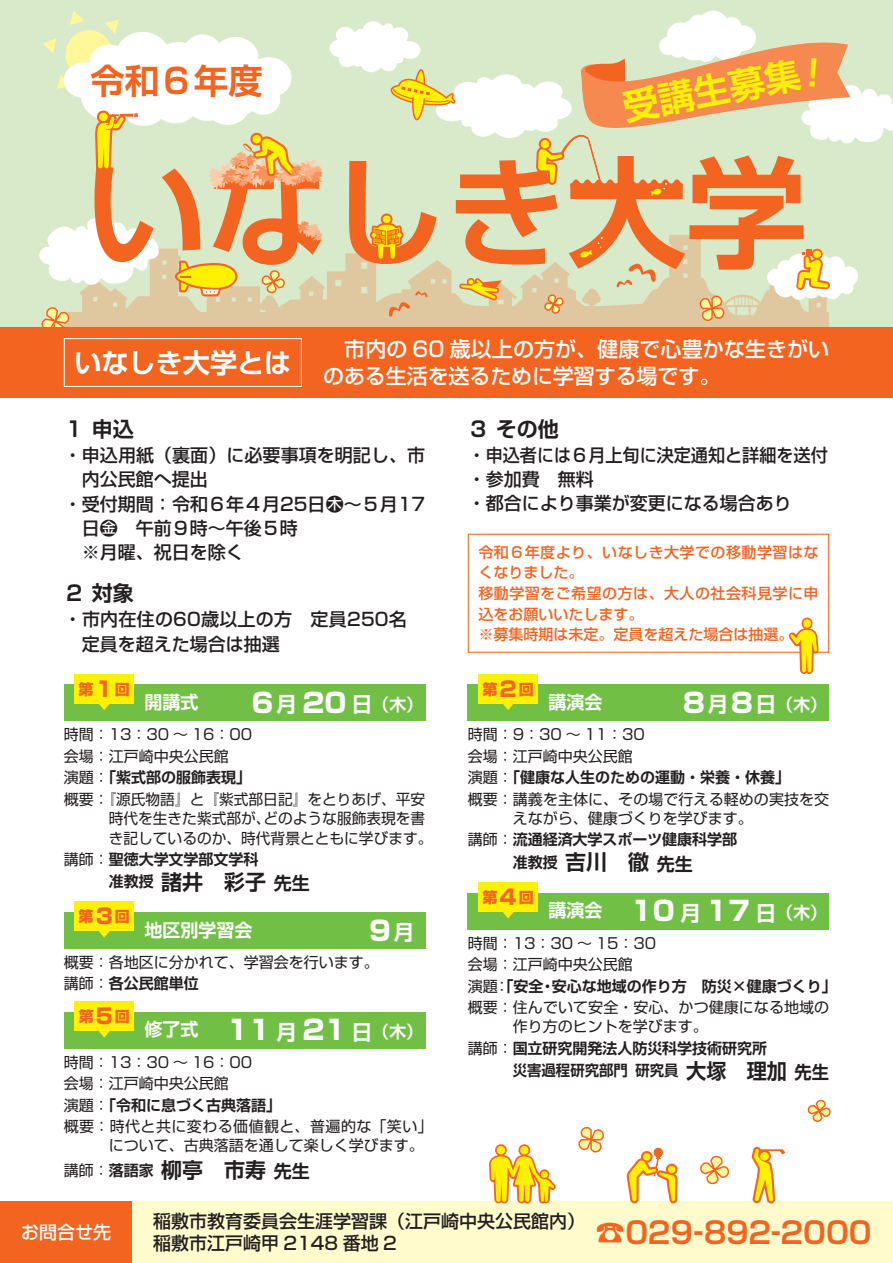
<style>
.page{position:relative;width:893px;height:1263px;background:#fff}
.page>*{position:absolute;margin:0;border:0;box-sizing:border-box;transform-origin:0 0}
.t1{font:700 120px "Shin Go Pro De";color:#f36421}
.t2{font:700 36px "Shin Go Pro De";color:#fff101}
.t3{font:700 34.5px "Shin Go Pro De";color:#f36421}
.t4{font:700 30px "Shin Go Pro De";letter-spacing:-.005em;color:#f36421}
.t5{font:800 27px "Shin Go Pro";color:#fff}
.t6{font:700 27px "Shin Go Pro De";letter-spacing:.005em;color:#fff}
.t7{font:500 21px/27.9px "Shin Go Pro";color:#fff}
.t8{font:700 21px "Shin Go Pro De";color:#231f20}
.t9{font:500 18px/24.2px "Shin Go Pro";color:#231f20}
.t10{font:700 18px "Shin Go Pro De";color:#fff}
.t11{font:500 18px "Shin Go Pro";color:#fff}
.t12{font:700 16.8px "Shin Go Pro De";color:#fff}
.t13{font:15px/19.5px "Shin Go Pro";color:#231f20}
.t14{font:700 15px/22.5px "Shin Go Pro De";color:#231f20}
.t15{font:500 15px/20.7px "Shin Go Pro";letter-spacing:.03em;color:#f36421}
.t16{font:800 15px "Shin Go Pro";color:#f36421}
.s1{font-size:21px}
.s2{font-family:"Shin Go Pro De";font-weight:700;font-size:21px}
.s3{font-family:"Shin Go Pro De";font-weight:700;font-size:16.8px}
.s4{font-family:"Shin Go Pro";font-weight:800;font-size:27px}
.s5{font-family:"Shin Go Pro";font-weight:400}
.s6{font-size:15px}
.s7{font-size:18px}
.s8{font-family:"Shin Go Pro";font-weight:400;font-size:15px}
</style>
<div class="page">
<div style="left:0;top:1201px;width:893px;height:62px;background:#fffbcc"></div>
<div style="left:0;top:0;width:893px;height:330px;background:#d9eaca"></div>
<div style="left:323px;top:271px;width:506px;height:56px;background:#dfc8a0"></div>
<svg style="left:39px;top:11px;width:284px;height:316px"></svg>
<div style="left:0;top:327px;width:893px;height:71px;background:#f36421"></div>
<div style="left:64px;top:338px;width:238px;height:49px;border:1px solid #fff"></div>
<div style="left:64px;top:1012px;width:361px;height:36px;background:#71bf44"></div>
<div style="left:64px;top:685px;width:361px;height:36px;background:#71bf44"></div>
<div style="left:468px;top:685px;width:361px;height:36px;background:#71bf44"></div>
<div style="left:468px;top:893px;width:361px;height:36px;background:#71bf44"></div>
<div style="left:64px;top:912px;width:361px;height:36px;background:#71bf44"></div>
<div style="left:74px;top:1001px;width:60px;height:30px;background:#fff101"></div>
<svg style="left:99px;top:1031px;width:11px;height:6px"></svg>
<div style="left:74px;top:674px;width:60px;height:30px;background:#fff101"></div>
<svg style="left:99px;top:704px;width:10px;height:6px"></svg>
<div style="left:478px;top:674px;width:60px;height:30px;background:#fff101"></div>
<svg style="left:503px;top:704px;width:10px;height:6px"></svg>
<div style="left:478px;top:882px;width:60px;height:30px;background:#fff101"></div>
<div style="left:74px;top:901px;width:60px;height:30px;background:#fff101"></div>
<svg style="left:98px;top:931px;width:12px;height:7px"></svg>
<div style="left:0;top:1201px;width:132px;height:62px;background:#f36421"></div>
<div style="left:468px;top:534px;width:361px;height:119px;background:#fff;border:1px solid #f36421"></div>
<div style="left:641px;top:1151px;width:12px;height:12px;border:4px solid #f36421;border-radius:3px"></div>
<div style="left:654px;top:1148px;width:8px;height:9px;background:#f36421;border-radius:4px"></div>
<div style="left:653px;top:1148px;width:10px;height:10px;border:1px solid #f36421;border-radius:4px"></div>
<div style="left:643px;top:1153px;width:8px;height:8px;background:#fff101;border-radius:3px"></div>
<svg style="left:626px;top:1156px;width:52px;height:48px"></svg>
<div style="left:668px;top:1166px;width:7px;height:7px;background:#fff101;border-radius:50%"></div>
<svg style="left:751px;top:1146px;width:34px;height:58px"></svg>
<svg style="left:785px;top:533px;width:36px;height:141px"></svg>
<svg style="left:487px;top:912px;width:73px;height:292px"></svg>
<svg style="left:578px;top:1127px;width:26px;height:26px"></svg>
<svg style="left:700px;top:1155px;width:30px;height:30px"></svg>
<svg style="left:807px;top:1099px;width:24px;height:23px"></svg>
<svg style="left:330px;top:11px;width:563px;height:313px"></svg>
<h3 class="t3" style="left:90px;top:52px;width:174px">令和６年度</h3>
<h2 class="t2" style="left:618px;top:79px;width:182px;rotate:-11deg">受講生募集</h2>
<h1 class="t1" style="left:86px;top:114px;width:722px">いなしき大学</h1>
<h3 class="t6" style="left:74px;top:340px;width:218px">いなしき大学とは</h3>
<h3 class="t7" style="left:323px;top:332px;width:508px">　市内の 60 歳以上の方が、健康で心豊かな生きがいのある生活を送るために学習する場です。</h3>
<h3 class="t8" style="left:64px;top:412px;width:71px">１ 申込</h3>
<p class="t9" style="left:64px;top:441px;width:363px">・申込用紙（裏面）に必要事項を明記し、市</p>
<p class="t9" style="left:82px;top:465px;width:127px">内公民館へ提出</p>
<p class="t9" style="left:64px;top:489px;width:363px">・受付期間：令和６年４月25日木～５月17</p>
<p class="t9" style="left:82px;top:514px;width:217px">日金　午前９時～午後５時</p>
<p class="t9" style="left:82px;top:538px;width:163px">※月曜、祝日を除く</p>
<h3 class="t8" style="left:64px;top:576px;width:71px">２ 対象</h3>
<p class="t9" style="left:82px;top:605px;width:345px;line-height:24.6px;text-indent:-18px">・市内在住の60歳以上の方　定員250名　定員を超えた場合は抽選</p>
<h3 class="t8" style="left:468px;top:412px;width:92px">３ その他</h3>
<p class="t9" style="left:468px;top:441px;width:362px">・申込者には６月上旬に決定通知と詳細を送付・参加費　無料<br>・都合により事業が変更になる場合あり</p>
<p class="t15" style="left:478px;top:540px;width:342px">令和６年度より、いなしき大学での移動学習はなくなりました。<br>移動学習をご希望の方は、大人の社会科見学に申込をお願いいたします。<br>※募集時期は未定。定員を超えた場合は抽選。</p>
<p class="t16" style="left:79px;top:677px;width:53px">第<span class="s1">１</span>回</p>
<p class="t16" style="left:483px;top:677px;width:53px">第<span class="s1">２</span>回</p>
<h3 class="t5" style="left:249px;top:681px;width:175px">６<span class="s2">月</span> 20 <span class="s2">日</span><span class="s3">（木）</span></h3>
<p class="t12" style="left:681px;top:690px;width:148px"><span class="s4">８</span><span class="s1">月</span><span class="s4">８</span><span class="s1">日</span>（木）</p>
<p class="t10" style="left:145px;top:687px;width:55px">開講式</p>
<p class="t10" style="left:549px;top:687px;width:55px">講演会</p>
<p class="t13" style="left:64px;top:722px;width:190px;line-height:21.3px">時間：13：30 ～ 16：00会場：江戸崎中央公民館</p>
<p class="t13" style="left:468px;top:723px;width:179px">時間：9：30 ～ 11：30</p>
<p class="t13" style="left:468px;top:744px;width:166px">会場：江戸崎中央公民館</p>
<p class="t14" style="left:64px;top:764px;width:189px"><span class="s5">演題：</span>「紫式部の服飾表現」</p>
<p class="t14" style="left:468px;top:764px;width:324px"><span class="s5">演題：</span>「健康な人生のための運動・栄養・休養」</p>
<p class="t13" style="left:109px;top:787px;width:325px;text-indent:-45px">概要：『源氏物語』と『紫式部日記』をとりあげ、平安時代を生きた紫式部が、どのような服飾表現を書き記しているのか、時代背景とともに学びます。</p>
<p class="t13" style="left:513px;top:787px;width:318px;text-indent:-45px">概要：講義を主体に、その場で行える軽めの実技を交えながら、健康づくりを学びます。</p>
<p class="t14" style="left:468px;top:827px;width:271px"><span class="s5">講師：</span>流通経済大学スポーツ健康科学部</p>
<h3 class="t8" style="left:513px;top:845px;width:181px"><span class="s6">准教授</span>吉川　徹<span class="s7">先生</span></h3>
<p class="t14" style="left:64px;top:846px;width:196px"><span class="s5">講師：</span>聖徳大学文学部文学科</p>
<h3 class="t8" style="left:109px;top:864px;width:202px"><span class="s6">准教授</span>諸井　彩子<span class="s7">先生</span></h3>
<p class="t16" style="left:483px;top:885px;width:53px">第<span class="s1">４</span>回</p>
<h3 class="t5" style="left:631px;top:890px;width:198px">10 <span class="s2">月</span> 17 <span class="s2">日</span><span class="s3">（木）</span></h3>
<p class="t10" style="left:549px;top:895px;width:55px">講演会</p>
<p class="t16" style="left:79px;top:904px;width:53px">第<span class="s1">３</span>回</p>
<h3 class="t5" style="left:367px;top:909px;width:49px">９<span class="s2">月</span></h3>
<p class="t10" style="left:145px;top:915px;width:109px">地区別学習会</p>
<p class="t13" style="left:468px;top:931px;width:190px">時間：13：30 ～ 15：30</p>
<p class="t13" style="left:64px;top:951px;width:316px">概要：各地区に分かれて、学習会を行います。</p>
<p class="t13" style="left:468px;top:953px;width:166px">会場：江戸崎中央公民館</p>
<p class="t14" style="left:64px;top:970px;width:136px"><span class="s5">講師：</span>各公民館単位</p>
<p class="t14" style="left:468px;top:973px;width:370px"><span class="s5">演題：</span>「安全・安心な地域の作り方　防災×健康づくり」</p>
<p class="t13" style="left:468px;top:996px;width:363px">概要：住んでいて安全・安心、かつ健康になる地域の</p>
<p class="t16" style="left:79px;top:1004px;width:53px">第<span class="s1">５</span>回</p>
<h3 class="t5" style="left:227px;top:1009px;width:198px">11 <span class="s2">月</span> 21 <span class="s2">日</span><span class="s3">（木）</span></h3>
<p class="t10" style="left:145px;top:1015px;width:55px">修了式</p>
<p class="t13" style="left:513px;top:1015px;width:196px">作り方のヒントを学びます。</p>
<p class="t14" style="left:513px;top:1035px;width:318px;text-indent:-45px"><span class="s5">講師：</span>国立研究開発法人防災科学技術研究所<br>災害過程研究部門研究員<span class="s1">大塚　理加</span><span class="s7">先生</span></p>
<p class="t13" style="left:64px;top:1050px;width:190px;line-height:21.3px">時間：13：30 ～ 16：00会場：江戸崎中央公民館</p>
<p class="t14" style="left:64px;top:1092px;width:219px"><span class="s5">演題：</span>「令和に息づく古典落語」</p>
<p class="t13" style="left:109px;top:1115px;width:326px;text-indent:-45px">概要：時代と共に変わる価値観と、普遍的な「笑い」について、古典落語を通して楽しく学びます。</p>
<h3 class="t8" style="left:64px;top:1153px;width:247px"><span class="s8">講師：</span><span class="s6">落語家</span>柳亭　市寿<span class="s7">先生</span></h3>
<p class="t11" style="left:21px;top:1217px;width:92px">お問合せ先</p>
<p class="t9" style="left:153px;top:1207px;width:433px;line-height:22.4px">稲敷市教育委員会生涯学習課（江戸崎中央公民館内）稲敷市江戸崎甲 2148 番地 2</p>
<h3 class="t4" style="left:595px;top:1207px;width:278px">☎029-892-2000</h3>
</div>
